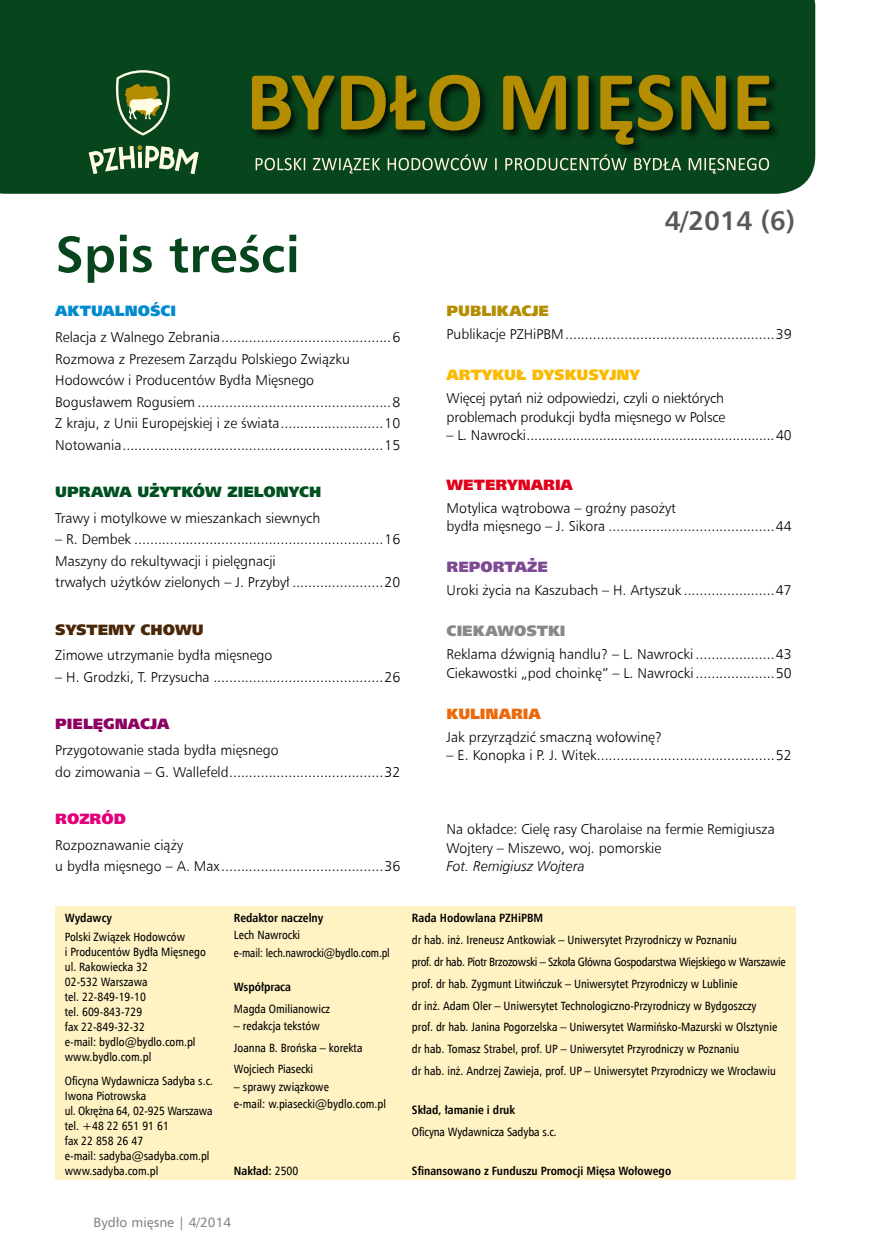
<style>
.page{position:relative;width:872px;height:1255px;background:#fff}
.page>*{position:absolute;margin:0;border:0;box-sizing:border-box;transform-origin:0 0}
.t1{font:700 51px "Humnst 777 EU";color:#07451d}
.t2{font:700 27px "Humnst 777 EU";color:#58585a}
.t3{font:15px "Humnst 777 X Blk EU";color:#00501f}
.t4{font:15px "Humnst 777 X Blk EU";color:#faba00}
.t5{font:15px "Humnst 777 X Blk EU";color:#492707}
.t6{font:15px "Humnst 777 X Blk EU";color:#008bd0}
.t7{font:15px "Humnst 777 X Blk EU";color:#8e0062}
.t8{font:15px "Humnst 777 X Blk EU";color:#e2001a}
.t9{font:15px "Humnst 777 X Blk EU";color:#878889}
.t10{font:15px "Humnst 777 X Blk EU";color:#b48d00}
.t11{font:15px "Humnst 777 X Blk EU";color:#7e4a94}
.t12{font:15px "Humnst 777 X Blk EU";color:#eb690a}
.t13{font:15px "Humnst 777 X Blk EU";color:#e2007a}
.t14{font:14.25px/21.5px "Humnst 777 Lt EU";color:#000}
.t15{font:italic 14.25px "Humnst 777 Lt EU";color:#000}
.t16{font:13.5px "Humnst 777 EU";color:#878889}
.t17{font:12px/15px "Humnst 777 Cn EU";color:#000}
.t18{font:700 12px "Humnst 777 Cn EU";color:#000}
.s1{font-weight:400}
</style>
<div class="page">
<div style="left:0;top:0;width:815px;height:194px;background:#07451d"></div>
<div style="left:55px;top:906px;width:740px;height:273px;background:#fff3c4"></div>
<div style="left:65px;top:63px;width:154px;height:116px;background:#07451d"></div>
<svg style="left:89px;top:146px;width:110px;height:28px"></svg>
<svg style="left:116px;top:70px;width:54px;height:66px"></svg>
<div style="left:239px;top:67px;width:546px;height:88px;background:#07451d"></div>
<svg style="left:252px;top:75px;width:517px;height:70px"></svg>
<div style="left:239px;top:153px;width:546px;height:25px;background:#07451d"></div>
<svg style="left:256px;top:154px;width:513px;height:20px"></svg>
<h1 class="t1" style="left:55px;top:222px;width:246px">Spis treści</h1>
<p class="t6" style="left:55px;top:301px;width:122px">AKTUALNOŚCI</p>
<p class="t14" style="left:55px;top:326px;width:347px">Relacja z Walnego Zebrania...........................................6<br>Rozmowa z Prezesem Zarządu Polskiego Związku Hodowców i Producentów Bydła Mięsnego<br>Bogusławem Rogusiem .................................................8<br>Z kraju, z Unii Europejskiej i ze świata..........................10<br>Notowania..................................................................15</p>
<p class="t3" style="left:55px;top:482px;width:268px">UPRAWA UŻYTKÓW ZIELONYCH</p>
<p class="t14" style="left:55px;top:507px;width:266px">Trawy i motylkowe w mieszankach siewnych</p>
<p class="t14" style="left:55px;top:528px;width:347px">– R. Dembek ...............................................................16<br>Maszyny do rekultywacji i pielęgnacji<br>trwałych użytków zielonych – J. Przybył .......................20</p>
<p class="t5" style="left:55px;top:619px;width:150px">SYSTEMY CHOWU</p>
<p class="t14" style="left:55px;top:644px;width:218px">Zimowe utrzymanie bydła mięsnego</p>
<p class="t14" style="left:55px;top:666px;width:347px">– H. Grodzki, T. Przysucha ...........................................26</p>
<p class="t7" style="left:55px;top:714px;width:116px">PIELĘGNACJA</p>
<p class="t14" style="left:55px;top:739px;width:347px">Przygotowanie stada bydła mięsnego<br>do zimowania – G. Wallefeld.......................................32</p>
<p class="t13" style="left:55px;top:808px;width:72px">ROZRÓD</p>
<p class="t14" style="left:55px;top:833px;width:347px">Rozpoznawanie ciąży<br>u bydła mięsnego – A. Max .........................................36</p>
<h2 class="t2" style="left:664px;top:203px;width:132px">4/2014 (6)</h2>
<p class="t10" style="left:446px;top:301px;width:104px">PUBLIKACJE</p>
<p class="t14" style="left:446px;top:323px;width:347px">Publikacje PZHiPBM.....................................................39</p>
<p class="t4" style="left:446px;top:365px;width:195px">ARTYKUŁ DYSKUSYJNY</p>
<p class="t14" style="left:446px;top:389px;width:280px;line-height:18.5px">Więcej pytań niż odpowiedzi, czyli o niektórych problemach produkcji bydła mięsnego w Polsce</p>
<p class="t14" style="left:446px;top:424px;width:347px">– L. Nawrocki.................................................................40</p>
<p class="t8" style="left:446px;top:475px;width:128px">WETERYNARIA</p>
<p class="t14" style="left:446px;top:498px;width:347px;line-height:18.5px">Motylica wątrobowa – groźny pasożyt<br>bydła mięsnego – J. Sikora ..........................................44</p>
<p class="t11" style="left:446px;top:557px;width:103px">REPORTAŻE</p>
<p class="t14" style="left:446px;top:579px;width:347px">Uroki życia na Kaszubach – H. Artyszuk .......................47</p>
<p class="t9" style="left:446px;top:621px;width:120px">CIEKAWOSTKI</p>
<p class="t14" style="left:446px;top:644px;width:347px;line-height:18.5px">Reklama dźwignią handlu? – L. Nawrocki ....................43<br>Ciekawostki „pod choinkę” – L. Nawrocki....................50</p>
<p class="t12" style="left:446px;top:704px;width:96px">KULINARIA</p>
<p class="t14" style="left:446px;top:725px;width:217px">Jak przyrządzić smaczną wołowinę?</p>
<p class="t14" style="left:446px;top:744px;width:347px">– E. Konopka i P. J. Witek.............................................52</p>
<p class="t14" style="left:446px;top:819px;width:329px;line-height:18.5px">Na okładce: Cielę rasy Charolaise na fermie Remigiusza<br>Wojtery – Miszewo, woj. pomorskie</p>
<p class="t15" style="left:446px;top:857px;width:139px">Fot. Remigiusz Wojtera</p>
<p class="t18" style="left:65px;top:910px;width:49px">Wydawcy</p>
<p class="t17" style="left:65px;top:929px;width:143px">Polski Związek Hodowców<br>i Producentów Bydła Mięsnego ul. Rakowiecka 32<br>02-532 Warszawa<br>tel. 22-849-19-10<br>tel. 609-843-729<br>fax 22-849-32-32<br>e-mail: bydlo@bydlo.com.pl www.bydlo.com.pl</p>
<p class="t17" style="left:65px;top:1073px;width:150px">Oficyna Wydawnicza Sadyba s.c.<br>Iwona Piotrowska<br>ul. Okrężna 64, 02-925 Warszawa tel. +48 22 651 91 61<br>fax 22 858 26 47<br>e-mail: sadyba@sadyba.com.pl www.sadyba.com.pl</p>
<p class="t18" style="left:234px;top:910px;width:91px">Redaktor naczelny</p>
<p class="t17" style="left:234px;top:926px;width:157px;line-height:17.2px">Lech Nawrocki<br>e-mail: lech.nawrocki@bydlo.com.pl</p>
<p class="t18" style="left:234px;top:979px;width:59px">Współpraca</p>
<p class="t17" style="left:234px;top:1001px;width:98px">Magda Omilianowicz</p>
<p class="t17" style="left:234px;top:1015px;width:130px;line-height:21.6px">– redakcja tekstów<br>Joanna B. Brońska – korekta<br>Wojciech Piasecki</p>
<p class="t17" style="left:234px;top:1077px;width:154px;line-height:17.2px">– sprawy związkowe<br>e-mail: w.piasecki@bydlo.com.pl</p>
<p class="t18" style="left:234px;top:1163px;width:66px">Nakład: <span class="s1">2500</span></p>
<p class="t16" style="left:94px;top:1213px;width:139px">Bydło mięsne | 4/2014</p>
<p class="t18" style="left:412px;top:910px;width:133px">Rada Hodowlana PZHiPBM</p>
<p class="t17" style="left:412px;top:928px;width:375px;line-height:21.9px">dr hab. inż. Ireneusz Antkowiak – Uniwersytet Przyrodniczy w Poznaniu<br>prof. dr hab. Piotr Brzozowski – Szkoła Główna Gospodarstwa Wiejskiego w Warszawie prof. dr hab. Zygmunt Litwińczuk – Uniwersytet Przyrodniczy w Lublinie<br>dr inż. Adam Oler – Uniwersytet Technologiczno-Przyrodniczy w Bydgoszczy<br>prof. dr hab. Janina Pogorzelska – Uniwersytet Warmińsko-Mazurski w Olsztynie dr hab. Tomasz Strabel, prof. UP – Uniwersytet Przyrodniczy w Poznaniu<br>dr hab. inż. Andrzej Zawieja, prof. UP – Uniwersytet Przyrodniczy we Wrocławiu</p>
<p class="t18" style="left:412px;top:1102px;width:105px">Skład, łamanie i druk</p>
<p class="t17" style="left:412px;top:1124px;width:146px">Oficyna Wydawnicza Sadyba s.c.</p>
<p class="t18" style="left:412px;top:1163px;width:261px">Sfinansowano z Funduszu Promocji Mięsa Wołowego</p>
</div>
